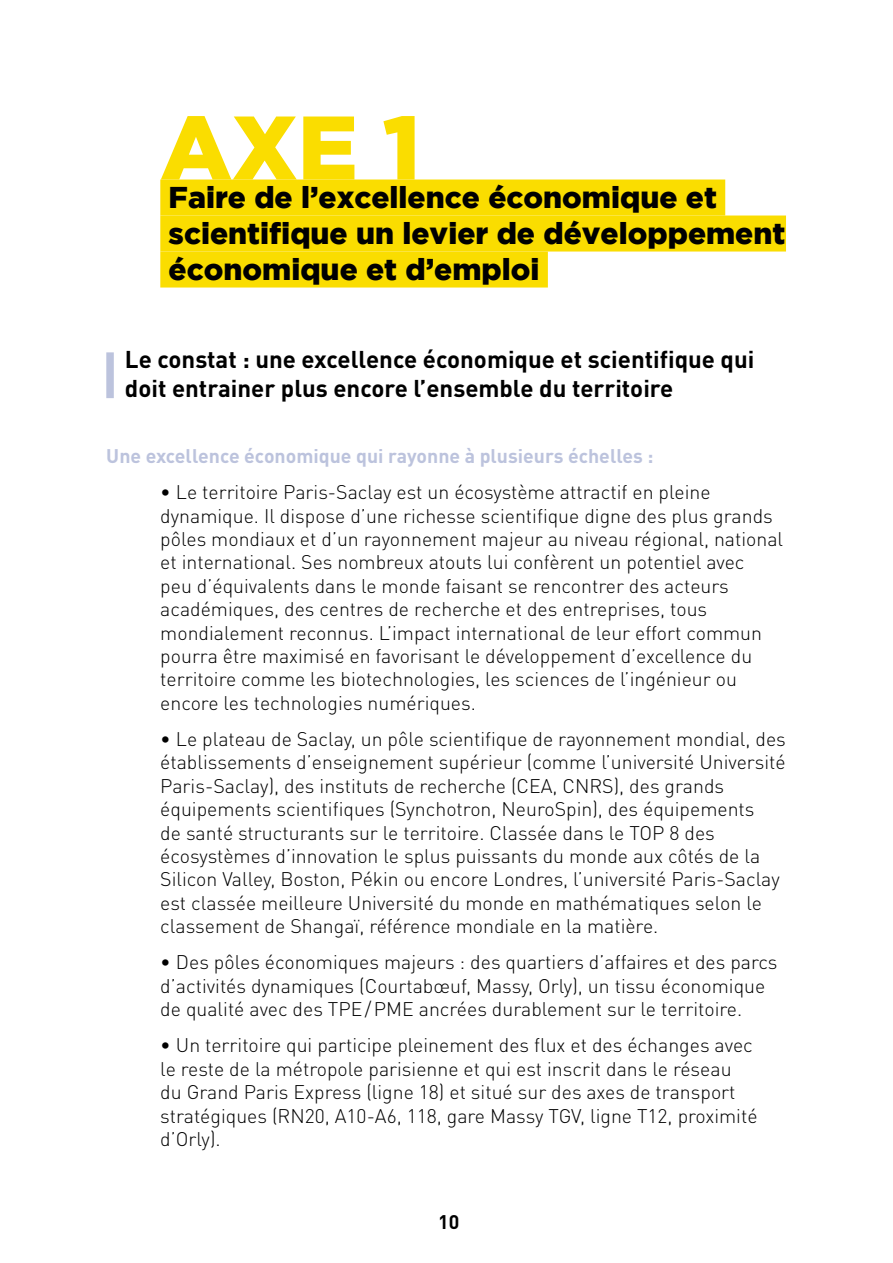
<style>
.page{position:relative;width:893px;height:1263px;background:#fff}
.page>*{position:absolute;margin:0;border:0;box-sizing:border-box;transform-origin:0 0}
.t1{font:900 90px "Gotham";color:#fadd00}
.t2{font:900 30px/36px "Gotham";color:#000}
.t3{font:700 24px/28.8px "DINOT";color:#000}
.t4{font:300 19.5px/23.4px "DINOT";color:#000}
.t5{font:700 19.5px "DINOT";color:#bcc3dd}
.t6{font:700 19.5px "DINOT";color:#000}
</style>
<div class="page">
<div style="left:160px;top:179px;width:565px;height:36px;background:#fadd00"></div>
<div style="left:160px;top:215px;width:626px;height:36px;background:#fadd00"></div>
<div style="left:160px;top:251px;width:388px;height:36px;background:#fadd00"></div>
<div style="left:106px;top:352px;width:8px;height:46px;background:#bcc3dd"></div>
<h1 class="t1" style="left:160px;top:96px;width:262px">AXE 1</h1>
<h2 class="t2" style="left:169px;top:179px;width:618px">Faire de l’excellence économique et scientifique un levier de développement économique et d’emploi</h2>
<p class="t3" style="left:125px;top:345px;width:631px">Le constat : une excellence économique et scientifique qui doit entrainer plus encore l’ensemble du territoire</p>
<p class="t5" style="left:106px;top:443px;width:549px">Une excellence économique qui rayonne à plusieurs échelles :</p>
<p class="t4" style="left:160px;top:480px;width:624px">• Le territoire Paris-Saclay est un écosystème attractif en pleine dynamique. Il dispose d’une richesse scientifique digne des plus grands pôles mondiaux et d’un rayonnement majeur au niveau régional, national et international. Ses nombreux atouts lui confèrent un potentiel avec<br>peu d’équivalents dans le monde faisant se rencontrer des acteurs académiques, des centres de recherche et des entreprises, tous mondialement reconnus. L’impact international de leur effort commun pourra être maximisé en favorisant le développement d’excellence du territoire comme les biotechnologies, les sciences de l’ingénieur ou encore les technologies numériques.</p>
<p class="t4" style="left:160px;top:727px;width:627px">• Le plateau de Saclay, un pôle scientifique de rayonnement mondial, des établissements d’enseignement supérieur (comme l’université Université Paris-Saclay), des instituts de recherche (CEA, CNRS), des grands équipements scientifiques (Synchotron, NeuroSpin), des équipements<br>de santé structurants sur le territoire. Classée dans le TOP 8 des écosystèmes d’innovation le splus puissants du monde aux côtés de la Silicon Valley, Boston, Pékin ou encore Londres, l’université Paris-Saclay est classée meilleure Université du monde en mathématiques selon le classement de Shangaï, référence mondiale en la matière.</p>
<p class="t4" style="left:160px;top:950px;width:619px">• Des pôles économiques majeurs : des quartiers d’affaires et des parcs d’activités dynamiques (Courtabœuf, Massy, Orly), un tissu économique de qualité avec des TPE/PME ancrées durablement sur le territoire.</p>
<p class="t4" style="left:160px;top:1033px;width:599px">• Un territoire qui participe pleinement des flux et des échanges avec le reste de la métropole parisienne et qui est inscrit dans le réseau du Grand Paris Express (ligne 18) et situé sur des axes de transport stratégiques (RN20, A10-A6, 118, gare Massy TGV, ligne T12, proximité d’Orly).</p>
<p class="t6" style="left:438px;top:1209px;width:23px">10</p>
</div>
